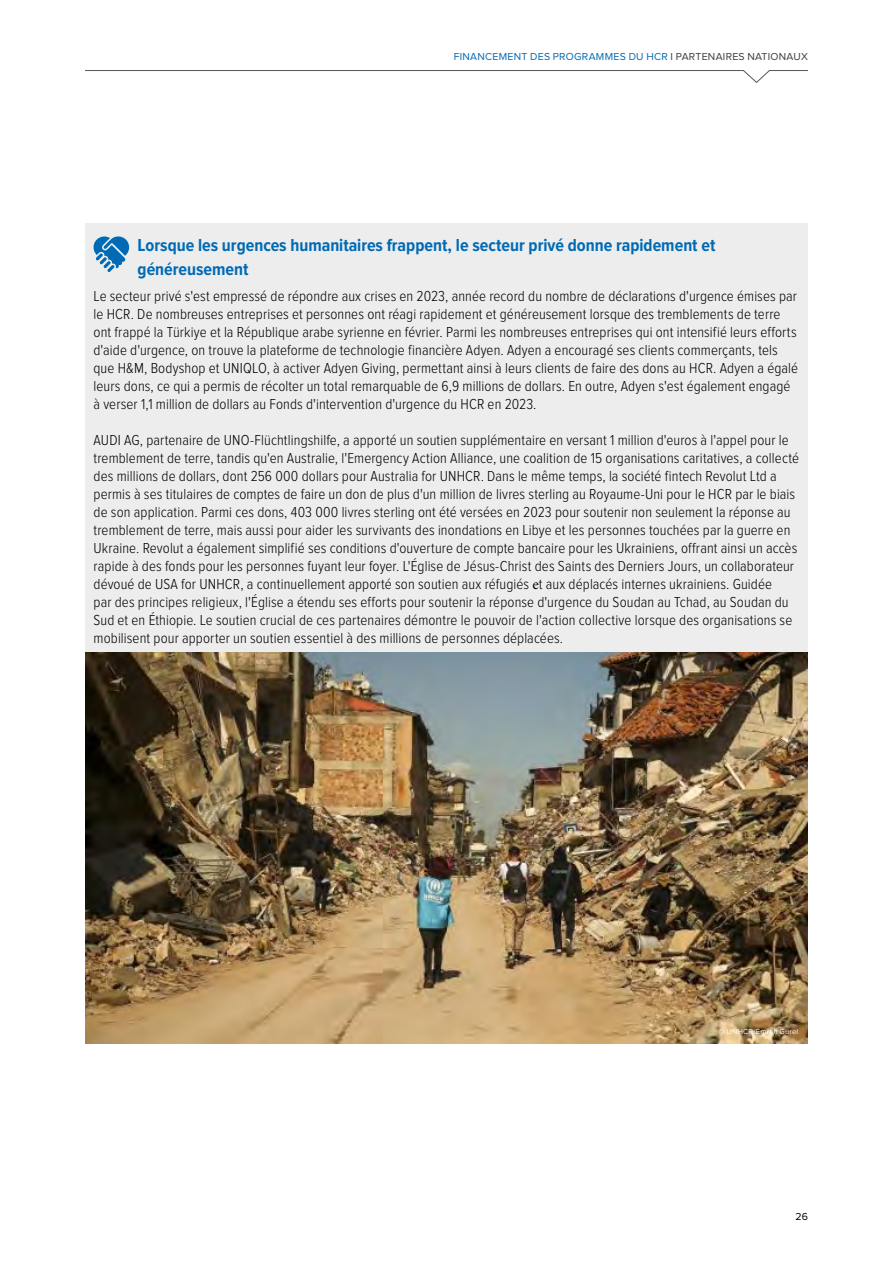
<style>
.page{position:relative;width:893px;height:1263px;background:#fff}
.page>*{position:absolute;margin:0;border:0;box-sizing:border-box;transform-origin:0 0}
.t1{font:700 18px/24px "Proxima Nova Cond";color:#006ab4}
.t2{font:300 15px/18px "Proxima Nova Cond";letter-spacing:.005em;color:#000}
.t3{font:10.5px "Proxima Nova";letter-spacing:.025em;color:#006ab4}
.t4{font:10.5px "Proxima Nova";color:#000}
.t5{font:7.5px "Proxima Nova";letter-spacing:.025em;color:#fff}
.s1{color:#3c3c3b}
.s2{font-family:"Minion Pro";font-weight:400}
</style>
<div class="page">
<svg style="left:85px;top:70px;width:723px;height:13px"></svg>
<img style="left:85px;top:652px;width:723px;height:392px">
<div style="left:85px;top:224px;width:723px;height:428px;background:#ededed"></div>
<svg style="left:93px;top:236px;width:37px;height:36px"></svg>
<p class="t3" style="left:454px;top:51px;width:356px">FINANCEMENT DES PROGRAMMES DU HCR <span class="s1">I PARTENAIRES NATIONAUX</span></p>
<p class="t1" style="left:138px;top:233px;width:579px">Lorsque les urgences humanitaires frappent, le secteur privé donne rapidement et généreusement</p>
<p class="t2" style="left:94px;top:287px;width:706px">Le secteur privé s'est empressé de répondre aux crises en 2023, année record du nombre de déclarations d'urgence émises par le HCR. De nombreuses entreprises et personnes ont réagi rapidement et généreusement lorsque des tremblements de terre ont frappé la Türkiye et la République arabe syrienne en février. Parmi les nombreuses entreprises qui ont intensifié leurs efforts d'aide d'urgence, on trouve la plateforme de technologie financière Adyen. Adyen a encouragé ses clients commerçants, tels que H&amp;M, Bodyshop et UNIQLO, à activer Adyen Giving, permettant ainsi à leurs clients de faire des dons au HCR. Adyen a égalé leurs dons, ce qui a permis de récolter un total remarquable de 6,9 millions de dollars. En outre, Adyen s'est également engagé à verser 1,1 million de dollars au Fonds d'intervention d'urgence du HCR en 2023.</p>
<p class="t2" style="left:94px;top:431px;width:707px">AUDI AG, partenaire de UNO-Flüchtlingshilfe, a apporté un soutien supplémentaire en versant 1 million d'euros à l'appel pour le tremblement de terre, tandis qu'en Australie, l'Emergency Action Alliance, une coalition de 15 organisations caritatives, a collecté des millions de dollars, dont 256 000 dollars pour Australia for UNHCR. Dans le même temps, la société fintech Revolut Ltd a permis à ses titulaires de comptes de faire un don de plus d'un million de livres sterling au Royaume-Uni pour le HCR par le biais de son application. Parmi ces dons, 403 000 livres sterling ont été versées en 2023 pour soutenir non seulement la réponse au tremblement de terre, mais aussi pour aider les survivants des inondations en Libye et les personnes touchées par la guerre en Ukraine. Revolut a également simplifié ses conditions d'ouverture de compte bancaire pour les Ukrainiens, offrant ainsi un accès rapide à des fonds pour les personnes fuyant leur foyer. L'Église de Jésus-Christ des Saints des Derniers Jours, un collaborateur dévoué de USA for UNHCR, a continuellement apporté son soutien aux réfugiés <span class="s2">e</span>t aux déplacés internes ukrainiens. Guidée<br>par des principes religieux, l'Église a étendu ses efforts pour soutenir la réponse d'urgence du Soudan au Tchad, au Soudan du Sud et en Éthiopie. Le soutien crucial de ces partenaires démontre le pouvoir de l'action collective lorsque des organisations se mobilisent pour apporter un soutien essentiel à des millions de personnes déplacées.</p>
<p class="t5" style="left:719px;top:1028px;width:81px">© UNHCR/Emrah Gürel</p>
<p class="t4" style="left:795px;top:1212px;width:14px">26</p>
</div>
